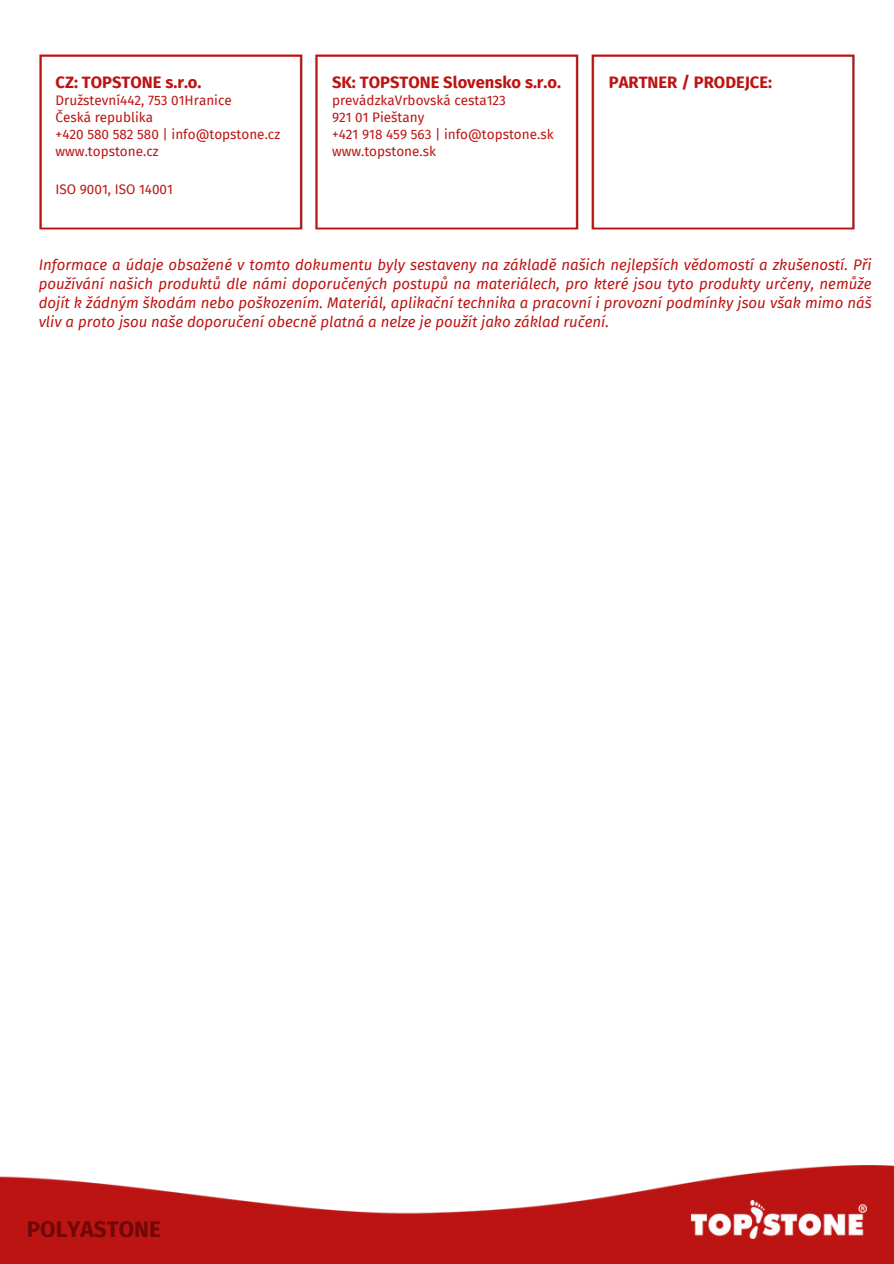
<style>
.page{position:relative;width:894px;height:1264px;background:#fff}
.page>*{position:absolute;margin:0;border:0;box-sizing:border-box;transform-origin:0 0}
.t1{font:700 22.5px "Fira Sans";color:#700807}
.t2{font:700 16.5px "Fira Sans";color:#bc1412}
.t3{font:italic 15px/19.2px "Fira Sans";color:#bc1412;text-align:justify}
.t4{font:13.5px/17px "Fira Sans";color:#bc1412}
</style>
<div class="page">
<img style="left:0;top:1165px;width:892px;height:98px">
<img style="left:691px;top:1200px;width:175px;height:38px">
<img style="left:39px;top:54px;width:816px;height:176px">
<p class="t2" style="left:56px;top:73px;width:147px">CZ: TOPSTONE s.r.o.</p>
<p class="t4" style="left:56px;top:92px;width:226px">Družstevní442, 753 01Hranice<br>Česká republika<br>+420 580 582 580 | info@topstone.cz www.topstone.cz</p>
<p class="t4" style="left:56px;top:181px;width:119px">ISO 9001, ISO 14001</p>
<p class="t2" style="left:332px;top:73px;width:230px">SK: TOPSTONE Slovensko s.r.o.</p>
<p class="t4" style="left:332px;top:92px;width:223px">prevádzkaVrbovská cesta123<br>921 01 Pieštany<br>+421 918 459 563 | info@topstone.sk www.topstone.sk</p>
<p class="t2" style="left:608px;top:73px;width:165px">PARTNER / PRODEJCE:</p>
<p class="t3" style="left:39px;top:255px;width:834px">Informace a údaje obsažené v tomto dokumentu byly sestaveny na základě našich nejlepších vědomostí a zkušeností. Při používání našich produktů dle námi doporučených postupů na materiálech, pro které jsou tyto produkty určeny, nemůže dojít k žádným škodám nebo poškozením. Materiál, aplikační technika a pracovní i provozní podmínky jsou však mimo náš vliv a proto jsou naše doporučení obecně platná a nelze je použít jako základ ručení.</p>
<h1 class="t1" style="left:27px;top:1215px;width:136px">POLYASTONE</h1>
</div>
